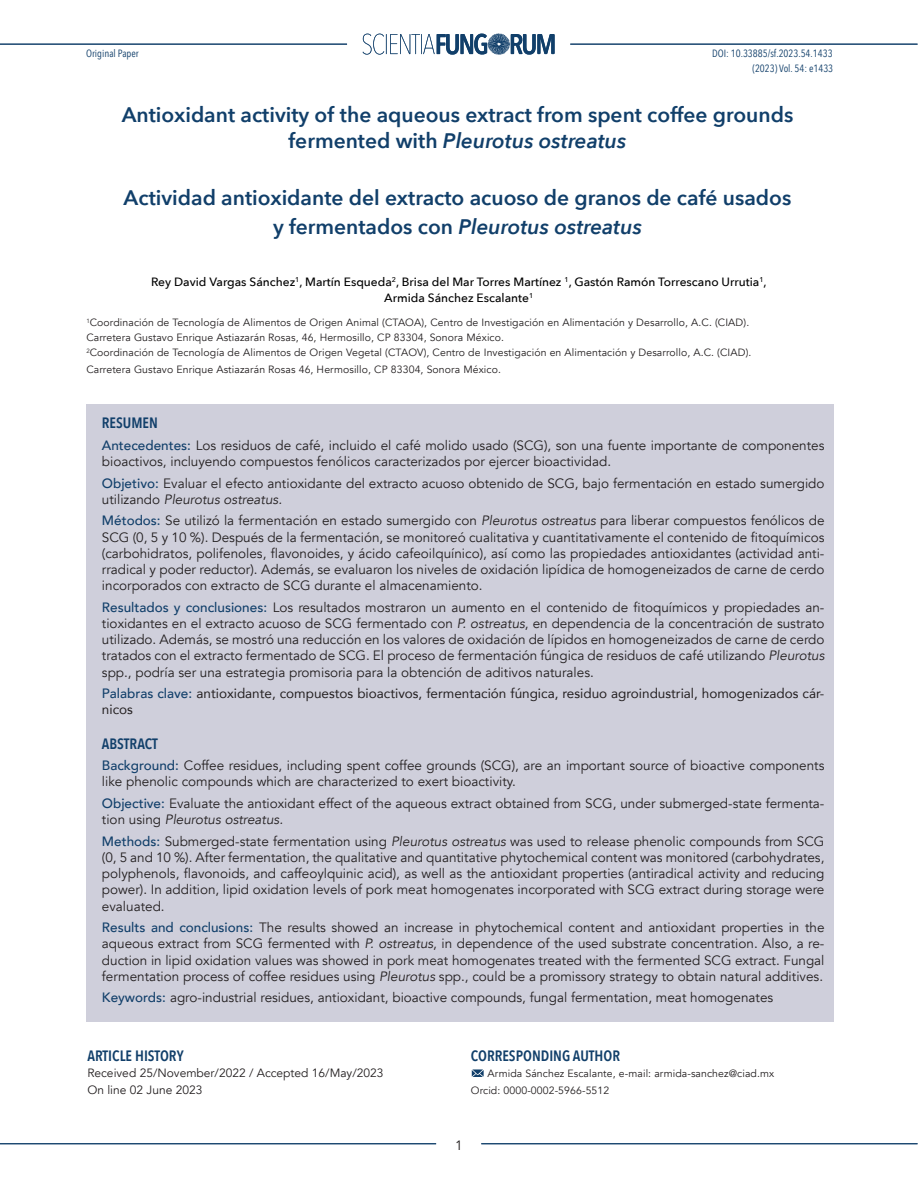
<style>
.page{position:relative;width:918px;height:1188px;background:#fff}
.page>*{position:absolute;margin:0;border:0;box-sizing:border-box;transform-origin:0 0}
.t1{font:600 21px "Avenir Next";color:#113f6a}
.t2{font:italic 600 21px "Avenir Next";color:#113f6a}
.t3{font:600 15px "Avenir Next Condensed";color:#113f6a}
.t4{font:13.5px/16.2px "Avenir";color:#231f20}
.t5{font:13.5px/16.2px "Avenir";color:#231f20}
.t6{font:13.5px "Avenir";color:#231f20}
.t7{font:500 12px "Avenir Next";color:#000001}
.t8{font:12px "Avenir";color:#231f20}
.t9{font:10.5px "Avenir";letter-spacing:.01em;color:#231f20}
.t10{font:10.5px/14px "Avenir Next Condensed";color:#113f6a}
.s1{font-style:normal}
.s2{font-weight:500;color:#113f6a}
.s3{font-style:italic}
</style>
<div class="page">
<svg style="left:363px;top:33px;width:192px;height:22px"></svg>
<hr style="left:0;top:44px;width:347px;height:1px;background:#113f6a">
<hr style="left:570px;top:44px;width:348px;height:1px;background:#113f6a">
<hr style="left:0;top:1143px;width:436px;height:1px;background:#113f6a">
<hr style="left:481px;top:1143px;width:437px;height:1px;background:#113f6a">
<div style="left:86px;top:404px;width:748px;height:617px;background:#cfcfdb"></div>
<svg style="left:472px;top:1069px;width:12px;height:8px"></svg>
<p class="t10" style="left:712px;top:46px;width:122px">DOI: 10.33885/sf.2023.54.1433</p>
<p class="t10" style="left:86px;top:46px;width:54px">Original Paper</p>
<p class="t10" style="left:752px;top:47px;width:83px">(2023) Vol. 54: e (2023) Vol. 54: e1433</p>
<p class="t1" style="left:122px;top:96px;width:673px">Antioxidant activity of the aqueous extract from spent coffee grounds</p>
<p class="t2" style="left:289px;top:123px;width:339px"><span class="s1">fermented with</span> Pleurotus ostreatus</p>
<p class="t1" style="left:124px;top:180px;width:669px">Actividad antioxidante del extracto acuoso de granos de café usados</p>
<p class="t2" style="left:273px;top:208px;width:371px"><span class="s1">y fermentados con</span> Pleurotus ostreatus</p>
<p class="t7" style="left:151px;top:271px;width:617px">Rey David Vargas Sánchez<sup>1</sup>, Martín Esqueda<sup>2</sup>, Brisa del Mar Torres Martínez <sup>1</sup>, Gastón Ramón Torrescano Urrutia<sup>1</sup>,</p>
<p class="t7" style="left:384px;top:288px;width:150px">Armida Sánchez Escalante<sup>1</sup></p>
<p class="t9" style="left:86px;top:317px;width:664px"><sup>1</sup>Coordinación de Tecnología de Alimentos de Origen Animal (CTAOA), Centro de Investigación en Alimentación y Desarrollo, A.C. (CIAD).</p>
<p class="t9" style="left:86px;top:332px;width:419px">Carretera Gustavo Enrique Astiazarán Rosas, 46, Hermosillo, CP 83304, Sonora México.</p>
<p class="t9" style="left:86px;top:347px;width:667px"><sup>2</sup>Coordinación de Tecnología de Alimentos de Origen Vegetal (CTAOV), Centro de Investigación en Alimentación y Desarrollo, A.C. (CIAD).</p>
<p class="t9" style="left:86px;top:363px;width:416px">Carretera Gustavo Enrique Astiazarán Rosas 46, Hermosillo, CP 83304, Sonora México.</p>
<p class="t3" style="left:102px;top:410px;width:57px">RESUMEN</p>
<p class="t4" style="left:102px;top:437px;width:724px"><span class="s2">Antecedentes:</span> Los residuos de café, incluido el café molido usado (SCG), son una fuente importante de componentes bioactivos, incluyendo compuestos fenólicos caracterizados por ejercer bioactividad.</p>
<p class="t4" style="left:102px;top:475px;width:724px"><span class="s2">Objetivo:</span> Evaluar el efecto antioxidante del extracto acuoso obtenido de SCG, bajo fermentación en estado sumergido utilizando <span class="s3">Pleurotus ostreatus.</span></p>
<p class="t4" style="left:102px;top:513px;width:724px;text-align:justify"><span class="s2">Métodos:</span> Se utilizó la fermentación en estado sumergido con <span class="s3">Pleurotus ostreatus</span> para liberar compuestos fenólicos de SCG (0, 5 y 10 %). Después de la fermentación, se monitoreó cualitativa y cuantitativamente el contenido de fitoquímicos (carbohidratos, polifenoles, flavonoides, y ácido cafeoilquínico), así como las propiedades antioxidantes (actividad anti&shy;rradical y poder reductor). Además, se evaluaron los niveles de oxidación lipídica de homogeneizados de carne de cerdo incorporados con extracto de SCG durante el almacenamiento.</p>
<p class="t4" style="left:102px;top:599px;width:724px;text-align:justify"><span class="s2">Resultados y conclusiones:</span> Los resultados mostraron un aumento en el contenido de fitoquímicos y propiedades an&shy;tioxidantes en el extracto acuoso de SCG fermentado con <span class="s3">P. ostreatus</span>, en dependencia de la concentración de sustrato utilizado. Además, se mostró una reducción en los valores de oxidación de lípidos en homogeneizados de carne de cerdo tratados con el extracto fermentado de SCG. El proceso de fermentación fúngica de residuos de café utilizando <span class="s3">Pleurotus </span>spp., podría ser una estrategia promisoria para la obtención de aditivos naturales.</p>
<p class="t5" style="left:102px;top:685px;width:724px"><span class="s2">Palabras clave:</span> antioxidante, compuestos bioactivos, fermentación fúngica, residuo agroindustrial, homogenizados cár&shy;nicos</p>
<p class="t3" style="left:102px;top:730px;width:57px">ABSTRACT</p>
<p class="t4" style="left:102px;top:758px;width:724px"><span class="s2">Background:</span> Coffee residues, including spent coffee grounds (SCG), are an important source of bioactive components like phenolic compounds which are characterized to exert bioactivity.</p>
<p class="t4" style="left:102px;top:796px;width:724px"><span class="s2">Objective:</span> Evaluate the antioxidant effect of the aqueous extract obtained from SCG, under submerged-state fermenta&shy;tion using <span class="s3">Pleurotus ostreatus.</span></p>
<p class="t4" style="left:102px;top:833px;width:724px;text-align:justify"><span class="s2">Methods:</span> Submerged-state fermentation using <span class="s3">Pleurotus ostreatus</span> was used to release phenolic compounds from SCG (0, 5 and 10 %). After fermentation, the qualitative and quantitative phytochemical content was monitored (carbohydrates, polyphenols, flavonoids, and caffeoylquinic acid), as well as the antioxidant properties (antiradical activity and reducing power). In addition, lipid oxidation levels of pork meat homogenates incorporated with SCG extract during storage were evaluated.</p>
<p class="t4" style="left:102px;top:920px;width:724px;text-align:justify"><span class="s2">Results and conclusions:</span> The results showed an increase in phytochemical content and antioxidant properties in the aqueous extract from SCG fermented with <span class="s3">P. ostreatus</span>, in dependence of the used substrate concentration. Also, a re&shy;duction in lipid oxidation values was showed in pork meat homogenates treated with the fermented SCG extract. Fungal fermentation process of coffee residues using <span class="s3">Pleurotus</span> spp., could be a promissory strategy to obtain natural additives.</p>
<p class="t4" style="left:102px;top:990px;width:673px"><span class="s2">Keywords:</span> agro-industrial residues, antioxidant, bioactive compounds, fungal fermentation, meat homogenates</p>
<p class="t3" style="left:87px;top:1042px;width:98px">ARTICLE HISTORY</p>
<p class="t8" style="left:87px;top:1066px;width:298px">Received 25/November/2022 / Accepted 16/May/2023</p>
<p class="t8" style="left:87px;top:1082px;width:116px">On line 02 June 2023</p>
<p class="t3" style="left:471px;top:1042px;width:151px">CORRESPONDING AUTHOR</p>
<p class="t9" style="left:488px;top:1067px;width:288px">Armida Sánchez Escalante, e-mail: armida-sanchez@ciad.mx</p>
<p class="t9" style="left:471px;top:1084px;width:140px">Orcid: 0000-0002-5966-5512</p>
<p class="t6" style="left:455px;top:1137px;width:9px">1</p>
</div>
